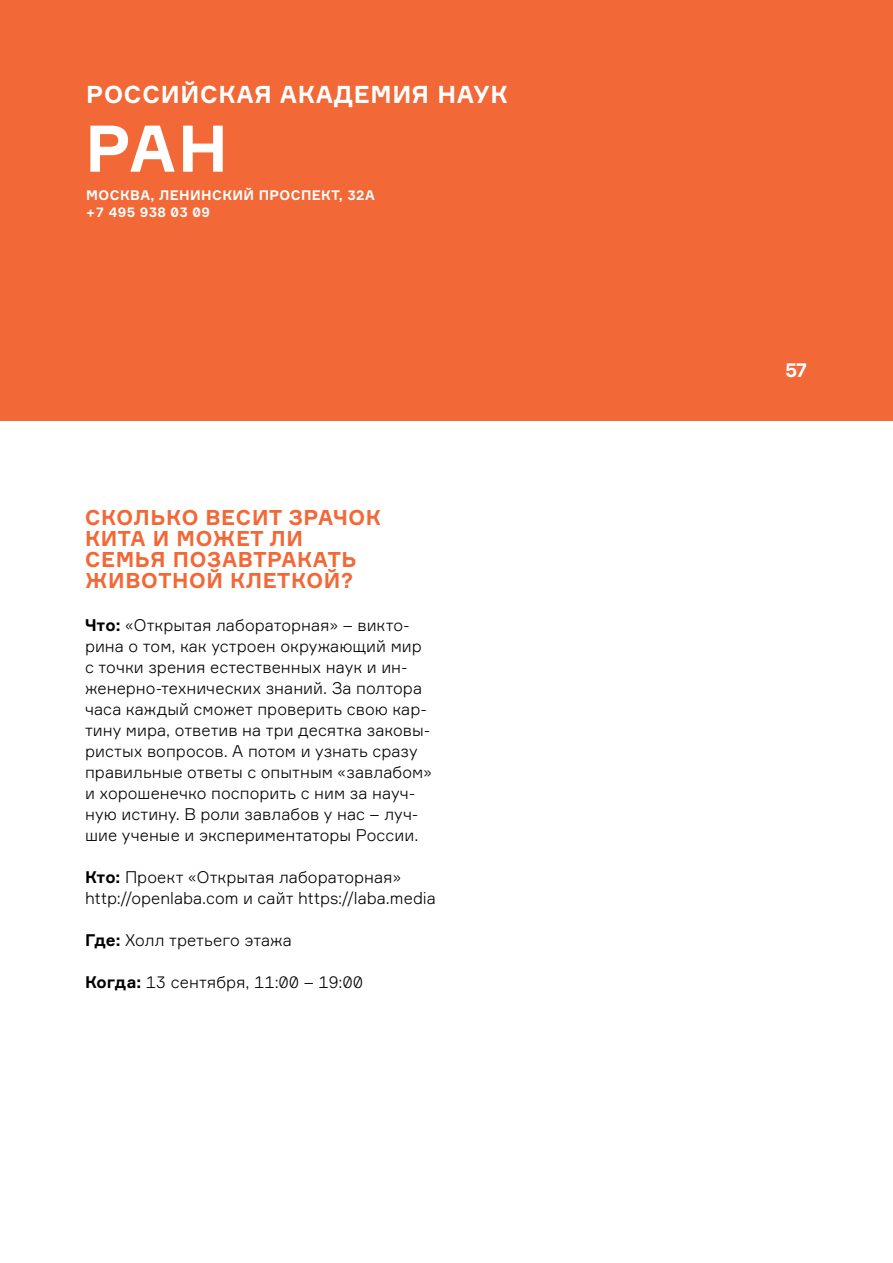
<style>
.page{position:relative;width:893px;height:1263px;background:#fff}
.page>*{position:absolute;margin:0;border:0;box-sizing:border-box;transform-origin:0 0}
.t1{font:700 64.5px "Formular";color:#fff}
.t2{font:700 24px "Formular";letter-spacing:.03em;color:#fff}
.t3{font:700 21px/21px "Formular";letter-spacing:.03em;color:#f26836}
.t4{font:700 19.5px "Formular";color:#fff}
.t5{font:300 16.5px/21px "Formular";letter-spacing:.005em;color:#000}
.t6{font:700 13.5px/16.2px "Formular";letter-spacing:.03em;color:#fff}
.s1{font-weight:700}
</style>
<div class="page">
<div style="left:0;top:0;width:893px;height:421px;background:#f26836"></div>
<h2 class="t2" style="left:86px;top:79px;width:423px">РОССИЙСКАЯ АКАДЕМИЯ НАУК</h2>
<h1 class="t1" style="left:85px;top:109px;width:144px">РАН</h1>
<p class="t6" style="left:86px;top:187px;width:290px">МОСКВА, ЛЕНИНСКИЙ ПРОСПЕКТ, 32А +7 495 938 03 09</p>
<p class="t3" style="left:85px;top:507px;width:297px">СКОЛЬКО ВЕСИТ ЗРАЧОК<br>КИТА И МОЖЕТ ЛИ<br>СЕМЬЯ ПОЗАВТРАКАТЬ<br>ЖИВОТНОЙ КЛЕТКОЙ?</p>
<p class="t5" style="left:85px;top:614px;width:348px"><span class="s1">Что:</span> «Открытая лабораторная» – викто&shy;рина о том, как устроен окружающий мир с точки зрения естественных наук и ин&shy;женерно-технических знаний. За полтора часа каждый сможет проверить свою кар&shy;тину мира, ответив на три десятка заковы&shy;ристых вопросов. А потом и узнать сразу правильные ответы с опытным «завлабом» и хорошенечко поспорить с ним за науч&shy;ную истину. В роли завлабов у нас – луч&shy;шие ученые и экспериментаторы России.</p>
<p class="t5" style="left:85px;top:866px;width:352px"><span class="s1">Кто:</span> Проект «Открытая лабораторная» http://openlaba.com и сайт https://laba.media</p>
<p class="t5" style="left:85px;top:929px;width:208px"><span class="s1">Где:</span> Холл третьего этажа</p>
<p class="t5" style="left:85px;top:971px;width:280px"><span class="s1">Когда:</span> 13 сентября, 11:00 – 19:00</p>
<p class="t4" style="left:785px;top:358px;width:24px">57</p>
</div>
